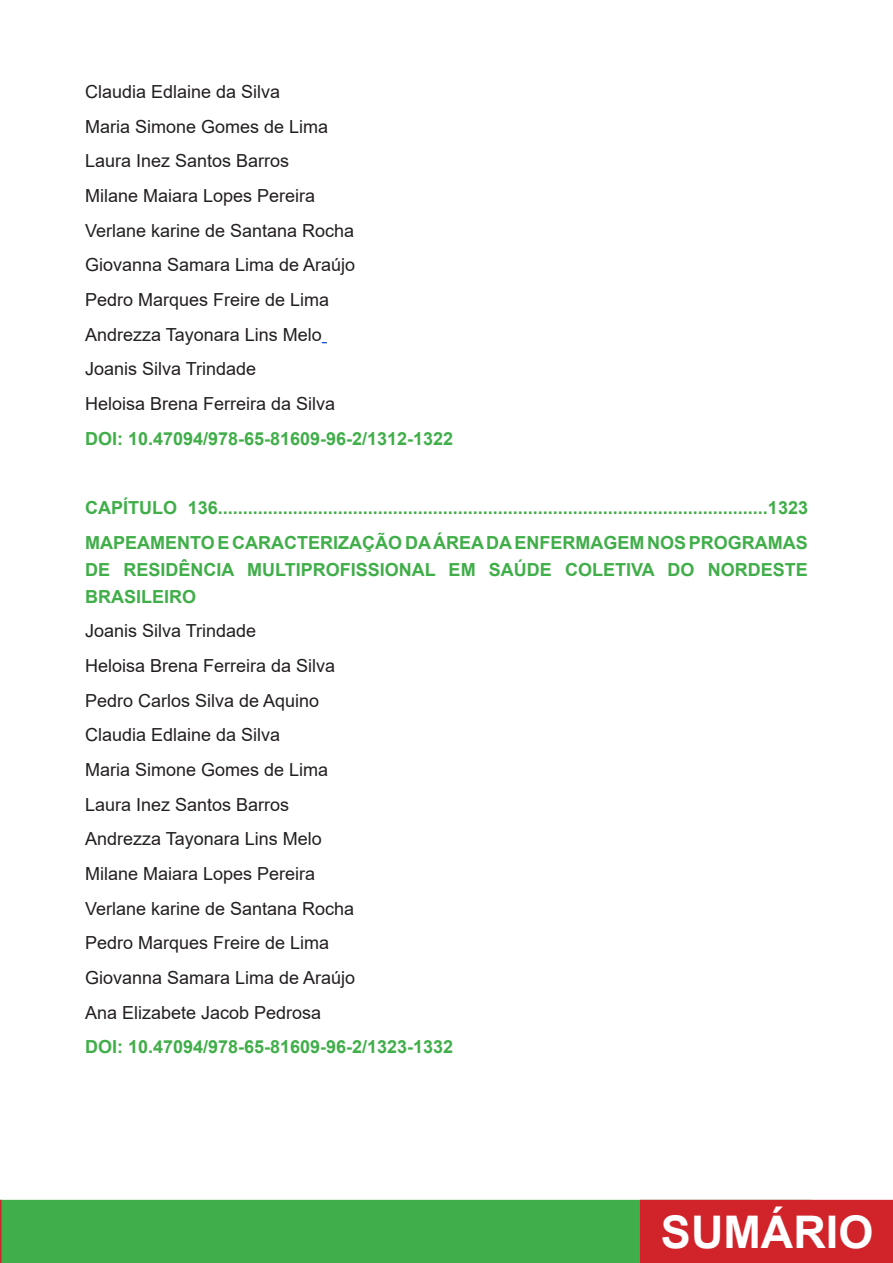
<style>
.page{position:relative;width:893px;height:1263px;background:#fff}
.page>*{position:absolute;margin:0;border:0;box-sizing:border-box;transform-origin:0 0}
.t1{font:700 45px "Arial";color:#fff}
.t2{font:18px "Arial";color:#231f20}
.t3{font:700 18px/27px "Arial";color:#40ae49;text-align:justify}
</style>
<div class="page">
<div style="left:0;top:1200px;width:812px;height:63px;background:#40ae49"></div>
<svg style="left:0;top:1200px;width:2px;height:63px"></svg>
<div style="left:640px;top:1200px;width:253px;height:63px;background:#d1232a"></div>
<p class="t2" style="left:85px;top:79px;width:197px">Claudia Edlaine da Silva</p>
<p class="t2" style="left:85px;top:114px;width:245px">Maria Simone Gomes de Lima</p>
<p class="t2" style="left:85px;top:149px;width:206px">Laura Inez Santos Barros</p>
<p class="t2" style="left:85px;top:183px;width:232px">Milane Maiara Lopes Pereira</p>
<p class="t2" style="left:85px;top:218px;width:271px">Verlane karine de Santana Rocha</p>
<p class="t2" style="left:85px;top:253px;width:272px">Giovanna Samara Lima de Araújo</p>
<p class="t2" style="left:85px;top:287px;width:246px">Pedro Marques Freire de Lima</p>
<p class="t2" style="left:85px;top:322px;width:238px">Andrezza Tayonara Lins Melo</p>
<p class="t2" style="left:85px;top:357px;width:173px">Joanis Silva Trindade</p>
<p class="t2" style="left:85px;top:391px;width:252px">Heloisa Brena Ferreira da Silva</p>
<p class="t3" style="left:85px;top:425px;width:370px">DOI: 10.47094/978-65-81609-96-2/1312-1322</p>
<p class="t3" style="left:85px;top:494px;width:724px">CAPÍTULO 136..............................................................................................................1323</p>
<p class="t3" style="left:85px;top:529px;width:724px">MAPEAMENTO E CARACTERIZAÇÃO DA ÁREA DA ENFERMAGEM NOS PROGRAMAS DE RESIDÊNCIA MULTIPROFISSIONAL EM SAÚDE COLETIVA DO NORDESTE BRASILEIRO</p>
<p class="t2" style="left:85px;top:619px;width:173px">Joanis Silva Trindade</p>
<p class="t2" style="left:85px;top:653px;width:252px">Heloisa Brena Ferreira da Silva</p>
<p class="t2" style="left:85px;top:688px;width:236px">Pedro Carlos Silva de Aquino</p>
<p class="t2" style="left:85px;top:723px;width:197px">Claudia Edlaine da Silva</p>
<p class="t2" style="left:85px;top:757px;width:245px">Maria Simone Gomes de Lima</p>
<p class="t2" style="left:85px;top:792px;width:206px">Laura Inez Santos Barros</p>
<p class="t2" style="left:85px;top:826px;width:238px">Andrezza Tayonara Lins Melo</p>
<p class="t2" style="left:85px;top:861px;width:232px">Milane Maiara Lopes Pereira</p>
<p class="t2" style="left:85px;top:896px;width:271px">Verlane karine de Santana Rocha</p>
<p class="t2" style="left:85px;top:930px;width:246px">Pedro Marques Freire de Lima</p>
<p class="t2" style="left:85px;top:965px;width:272px">Giovanna Samara Lima de Araújo</p>
<p class="t2" style="left:85px;top:1000px;width:238px">Ana Elizabete Jacob Pedrosa</p>
<p class="t3" style="left:85px;top:1034px;width:370px">DOI: 10.47094/978-65-81609-96-2/1323-1332</p>
<h1 class="t1" style="left:661px;top:1200px;width:214px">SUMÁRIO</h1>
</div>
